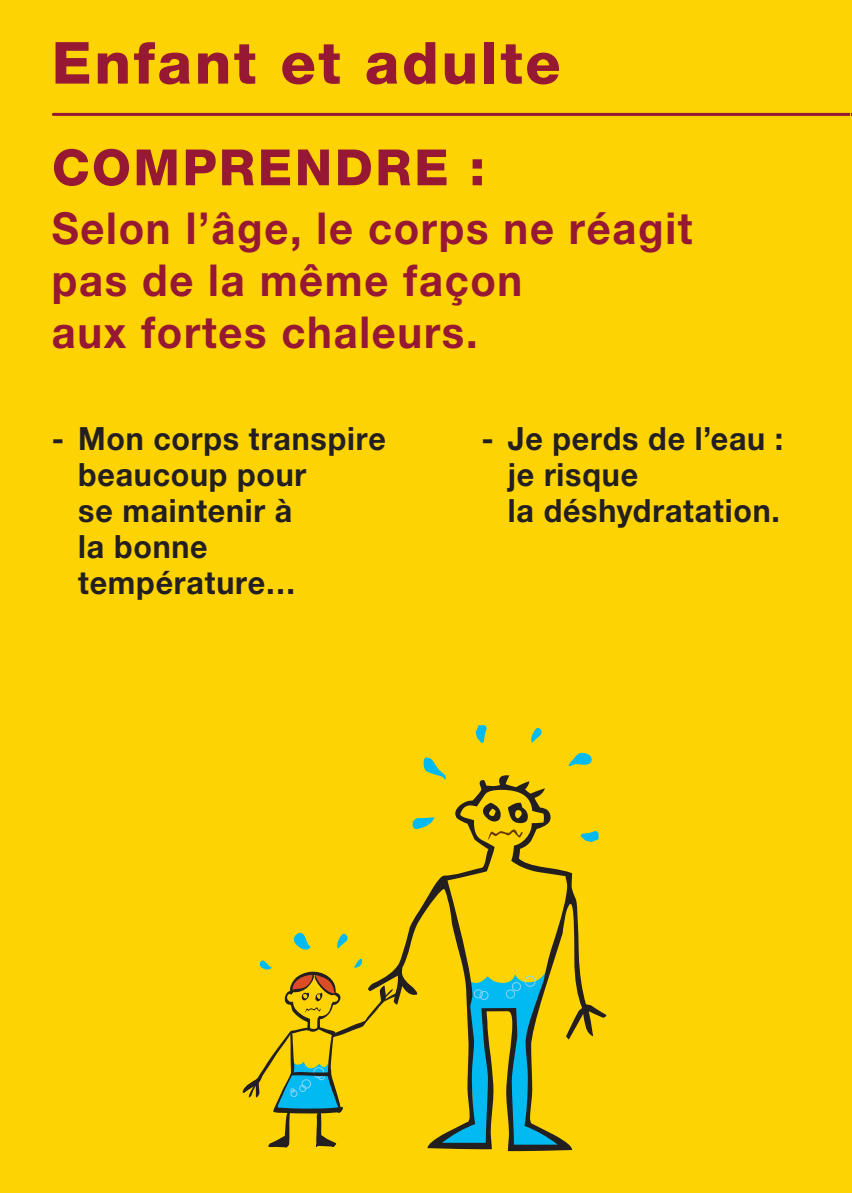
<style>
.page{position:relative;width:852px;height:1193px;background:#fff}
.page>*{position:absolute;margin:0;border:0;box-sizing:border-box;transform-origin:0 0}
.t1{font:800 58px "Helvetica Neue";letter-spacing:.045em;color:#971833}
.t2{font:800 50px "Helvetica Neue";letter-spacing:.055em;color:#971833}
.t3{font:700 44px/52px "Helvetica Neue";letter-spacing:.04em;color:#971833;scale:.95 1}
.t4{font:700 32px/36px "Helvetica Neue";letter-spacing:.025em;color:#231f20;scale:.95 1}
</style>
<div class="page">
<div style="left:0;top:0;width:850px;height:1192px;background:#fed304"></div>
<hr style="left:53px;top:113px;width:796px;height:3px;background:#971833">
<svg style="left:400px;top:775px;width:206px;height:375px"></svg>
<svg style="left:488px;top:828px;width:35px;height:12px"></svg>
<div style="left:524px;top:975px;width:11px;height:11px;border:1px solid #8dd7f7;border-radius:50%"></div>
<svg style="left:475px;top:725px;width:12px;height:18px"></svg>
<svg style="left:422px;top:757px;width:24px;height:22px"></svg>
<svg style="left:568px;top:752px;width:24px;height:14px"></svg>
<svg style="left:412px;top:817px;width:22px;height:12px"></svg>
<svg style="left:531px;top:727px;width:11px;height:15px"></svg>
<svg style="left:580px;top:830px;width:18px;height:12px"></svg>
<svg style="left:293px;top:932px;width:18px;height:18px"></svg>
<svg style="left:337px;top:933px;width:11px;height:15px"></svg>
<svg style="left:242px;top:958px;width:158px;height:190px"></svg>
<hr style="left:850px;top:0;width:2px;height:1192px;background:#fed304">
<h1 class="t1" style="left:52px;top:42px;width:510px">Enfant et adulte</h1>
<h2 class="t2" style="left:52px;top:149px;width:435px">COMPRENDRE :</h2>
<h3 class="t3" style="left:52px;top:206px;width:676px">Selon l’âge, le corps ne réagit pas de la même façon<br>aux fortes chaleurs.</h3>
<p class="t4" style="left:78px;top:423px;width:325px;text-indent:-26px">- Mon corps transpire beaucoup pour<br>se maintenir à<br>la bonne température…</p>
<p class="t4" style="left:508px;top:423px;width:291px;text-indent:-26px">- Je perds de l’eau : je risque<br>la déshydratation.</p>
</div>
